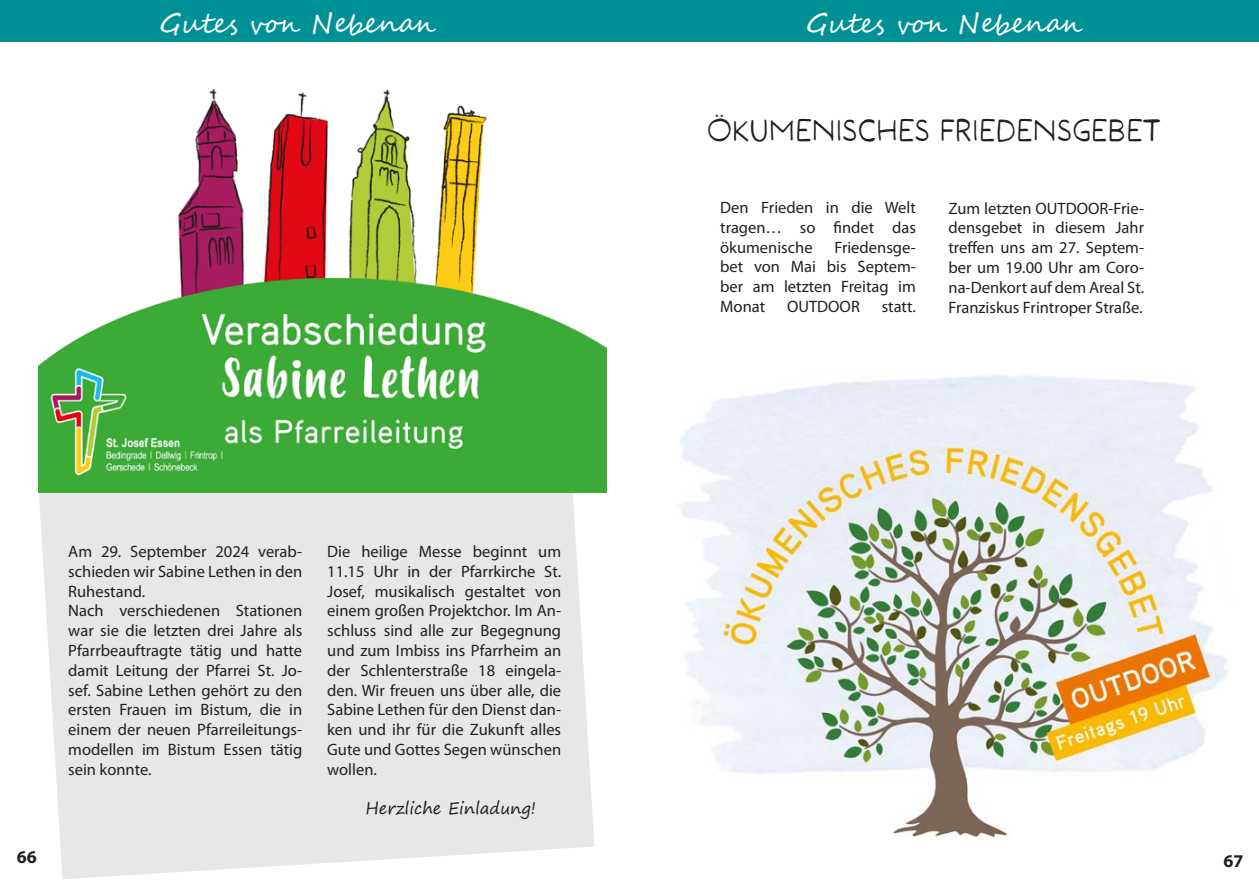
<style>
.page{position:relative;width:1259px;height:893px;background:#fff}
.page>*{position:absolute;margin:0;border:0;box-sizing:border-box;transform-origin:0 0}
.t1{font:31.5px "MOONBLOSSOM";color:#231f20}
.t2{font:27px "Segoe Script";color:#fff}
.t3{font:700 18px "Myriad Pro";color:#231f20}
.t4{font:16.5px/19.8px "Myriad Pro";color:#231f20;text-align:justify}
.t5{font:16.5px "Segoe Print";color:#231f20}
</style>
<div class="page">
<img style="left:680px;top:375px;width:548px;height:462px">
<div style="left:0;top:0;width:1259px;height:42px;background:#009196"></div>
<svg style="left:39px;top:493px;width:555px;height:386px;background:#e8e8e9"></svg>
<img style="left:38px;top:89px;width:568px;height:404px">
<h2 class="t2" style="left:159px;top:1px;width:278px">Gutes von Nebenan</h2>
<p class="t3" style="left:17px;top:846px;width:21px">66</p>
<p class="t4" style="left:68px;top:541px;width:235px;text-align:left">Am 29. September 2024 verab&shy;schieden wir Sabine Lethen in den<br>Ruhestand.<br>Nach verschiedenen Stationen war sie die letzten drei Jahre als<br>Pfarrbeauftragte tätig und hatte damit Leitung der Pfarrei St. Jo&shy;sef. Sabine Lethen gehört zu den ersten Frauen im Bistum, die in einem der neuen Pfarreileitungs&shy;modellen im Bistum Essen tätig sein konnte.</p>
<p class="t4" style="left:327px;top:541px;width:235px">Die heilige Messe beginnt um 11.15 Uhr in der Pfarrkirche St.<br>Josef, musikalisch gestaltet von einem großen Projektchor. Im An&shy;schluss sind alle zur Begegnung und zum Imbiss ins Pfarrheim an der Schlenterstraße 18 eingela&shy;den. Wir freuen uns über alle, die Sabine Lethen für den Dienst dan&shy;ken und ihr für die Zukunft alles Gute und Gottes Segen wünschen wollen.</p>
<p class="t5" style="left:365px;top:794px;width:172px">Herzliche Einladung!</p>
<h2 class="t2" style="left:806px;top:1px;width:278px">Gutes von Nebenan</h2>
<h1 class="t1" style="left:707px;top:111px;width:454px">ÖKUMENISCHES FRIEDENSGEBET</h1>
<p class="t4" style="left:720px;top:197px;width:197px">Den Frieden in die Welt tragen… so findet das ökumenische</p>
<p class="t4" style="left:720px;top:237px;width:197px;text-indent:114px">Friedensge&shy;bet von Mai bis Septem&shy;ber am letzten Freitag im Monat</p>
<p class="t4" style="left:787px;top:296px;width:74px">OUTDOOR</p>
<p class="t4" style="left:881px;top:296px;width:36px">statt.</p>
<p class="t4" style="left:948px;top:198px;width:197px">Zum letzten OUTDOOR-Frie&shy;densgebet in diesem Jahr treffen uns am 27. Septem&shy;ber um 19.00 Uhr am Coro&shy;na-Denkort auf dem Areal St.<br>Franziskus Frintroper Straße.</p>
<p class="t3" style="left:1223px;top:849px;width:21px">67</p>
</div>
